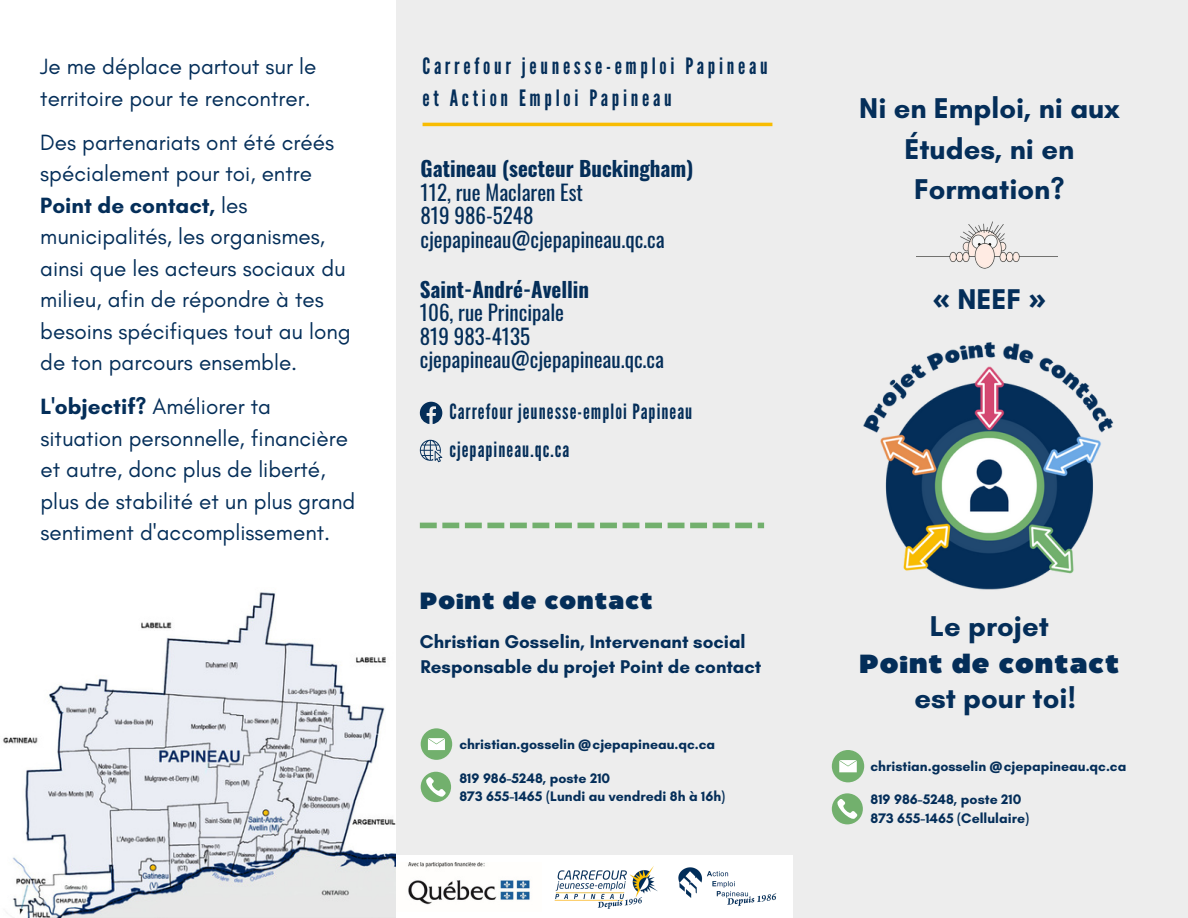
<style>
.page{position:relative;width:1188px;height:918px;background:#ededed}
.page>*{position:absolute;margin:0;border:0;box-sizing:border-box;transform-origin:0 0}
.t1{font:700 29.1px/40.3px "Glacial Indifference";color:#042e59;text-align:center}
.t2{font:26.25px "Monami";color:#042e59}
.t3{font:23.4px "Monami";color:#042e59}
.t4{font:22.5px/31.5px "Glacial Indifference";color:#042e59}
.t5{font:22.5px/31.5px "League Gothic";letter-spacing:.165em;color:#042e59}
.t6{font:21px/23.7px "Oswald";color:#042e59}
.t7{font:21px/38.1px "League Gothic";letter-spacing:.05em;color:#042e59}
.t8{font:700 21px "Oswald";color:#042e59}
.t9{font:700 18.75px/25px "Glacial Indifference";color:#042e59}
.t10{font:800 14.7px "Open Sans";color:#042e59}
.t11{font:700 14.1px/18.8px "Glacial Indifference";color:#042e59}
.s1{font-weight:700}
.s2{font-family:"Open Sans";font-weight:800;font-size:14.7px}
.s3{font-family:"Noto Sans"}
</style>
<div class="page">
<div style="left:832px;top:750px;width:32px;height:32px;background:#72b06d;border-radius:50%"></div>
<svg style="left:839px;top:760px;width:18px;height:12px"></svg>
<div style="left:832px;top:793px;width:31px;height:31px;background:#72b06d;border-radius:50%"></div>
<svg style="left:837px;top:799px;width:20px;height:20px"></svg>
<img style="left:916px;top:221px;width:142px;height:48px">
<svg style="left:420px;top:402px;width:22px;height:22px"></svg>
<svg style="left:420px;top:440px;width:22px;height:22px"></svg>
<hr style="left:423px;top:123px;width:349px;height:3px;background:#f8bc02">
<div style="left:421px;top:728px;width:31px;height:32px;background:#72b06d;border-radius:50%"></div>
<svg style="left:428px;top:738px;width:17px;height:12px"></svg>
<div style="left:421px;top:772px;width:30px;height:30px;background:#72b06d;border-radius:50%"></div>
<svg style="left:426px;top:777px;width:20px;height:20px"></svg>
<svg style="left:420px;top:523px;width:344px;height:5px"></svg>
<div style="left:0;top:0;width:396px;height:918px;background:#fff"></div>
<div style="left:372px;top:855px;width:420px;height:63px;background:#fff"></div>
<img style="left:3px;top:592px;width:393px;height:326px">
<img style="left:678px;top:867px;width:99px;height:40px">
<img style="left:554px;top:866px;width:104px;height:43px">
<img style="left:408px;top:862px;width:122px;height:43px">
<img style="left:863px;top:342px;width:251px;height:248px">
<p class="t4" style="left:40px;top:50px;width:278px">Je me déplace partout sur le territoire pour te rencontrer.</p>
<p class="t4" style="left:40px;top:126px;width:312px">Des partenariats ont été créés spécialement pour toi, entre<br><span class="s1">Point de contact,</span> les municipalités, les organismes, ainsi que les acteurs sociaux du milieu, afin de répondre à tes besoins spécifiques tout au long de ton parcours ensemble.</p>
<p class="t4" style="left:40px;top:390px;width:316px"><span class="s1">L'objectif?</span> Améliorer ta situation personnelle, financière et autre, donc plus de liberté, plus de stabilité et un plus grand sentiment d'accomplissement.</p>
<p class="t5" style="left:423px;top:51px;width:347px">Carrefour jeunesse-emploi Papineau et Action Emploi Papineau</p>
<p class="t8" style="left:420px;top:152px;width:274px">Gatineau (secteur Buckingham)</p>
<p class="t6" style="left:420px;top:179px;width:246px">112, rue Maclaren Est<br>819 986-5248 cjepapineau@cjepapineau.qc.ca</p>
<p class="t8" style="left:420px;top:273px;width:171px">Saint-André-Avellin</p>
<p class="t6" style="left:420px;top:300px;width:246px">106, rue Principale<br>819 983-4135 cjepapineau@cjepapineau.qc.ca</p>
<p class="t7" style="left:449px;top:393px;width:245px">Carrefour jeunesse-emploi Papineau cjepapineau.qc.ca</p>
<p class="t3" style="left:420px;top:591px;width:235px">Point de contact</p>
<p class="t9" style="left:420px;top:628px;width:343px">Christian Gosselin, Intervenant social<br>Responsable du projet Point de contact</p>
<p class="t11" style="left:459px;top:735px;width:257px">christian.gosselin <span class="s2">@</span>cjepapineau.qc.ca</p>
<p class="t11" style="left:459px;top:768px;width:267px">819 986-5248, poste 210<br>873 655-1465 (Lundi au vendredi 8h à 16h)</p>
<p class="t1" style="left:859px;top:88px;width:262px">Ni en Emploi, ni aux<br>Études, ni en<br>Formation?</p>
<p class="t1" style="left:932px;top:278px;width:115px"><span class="s3">«</span> NEEF <span class="s3">»</span></p>
<p class="t1" style="left:930px;top:606px;width:120px">Le projet</p>
<p class="t2" style="left:859px;top:652px;width:262px">Point de contact</p>
<p class="t1" style="left:914px;top:678px;width:163px">est pour toi!</p>
<p class="t11" style="left:871px;top:756px;width:257px">christian.gosselin cjepapineau.qc.ca</p>
<p class="t10" style="left:989px;top:756px;width:15px">@</p>
<p class="t11" style="left:871px;top:790px;width:160px">819 986-5248, poste 210<br>873 655-1465 (Cellulaire)</p>
</div>
